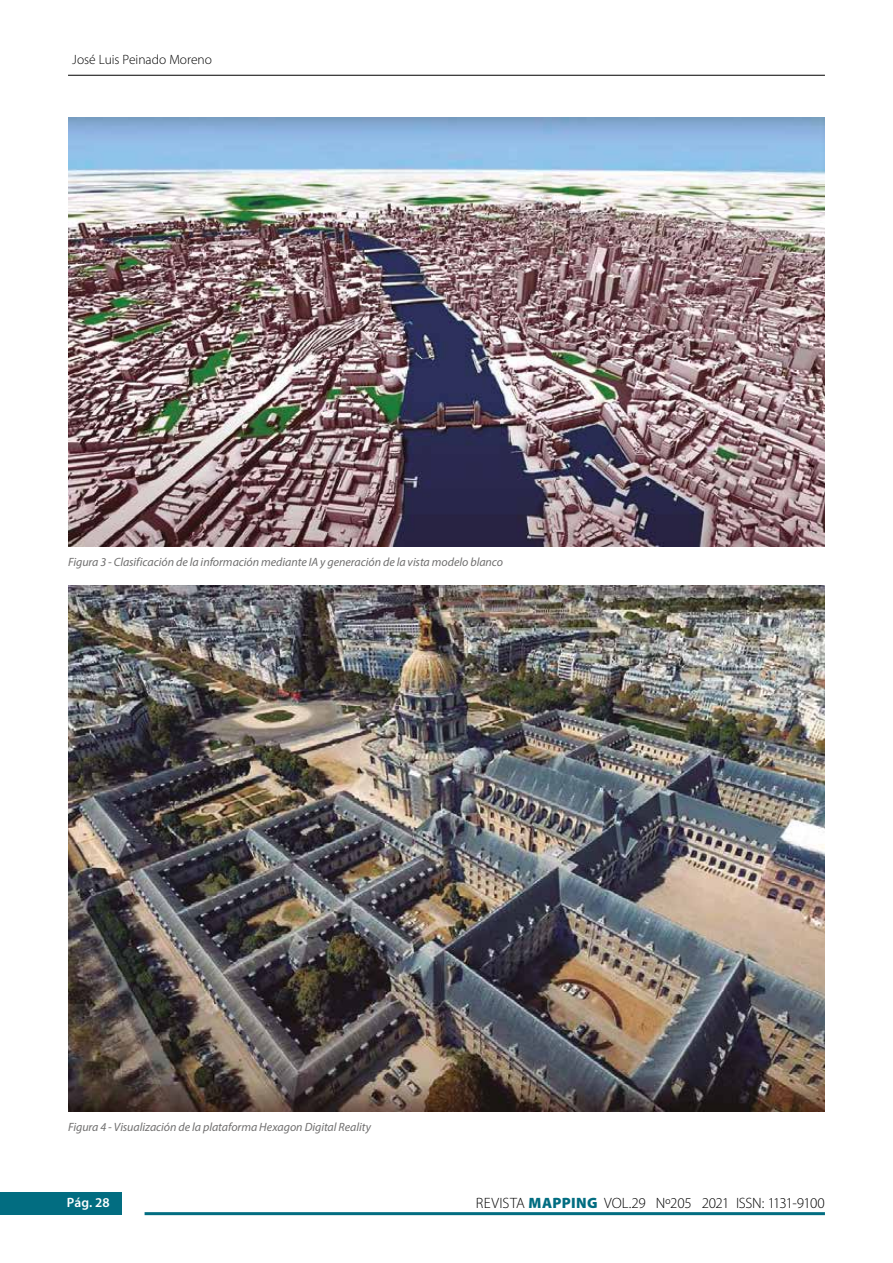
<style>
.page{position:relative;width:893px;height:1263px;background:#fff}
.page>*{position:absolute;margin:0;border:0;box-sizing:border-box;transform-origin:0 0}
.t1{font:300 15px "Myriad Pro";letter-spacing:-.015em;color:#000}
.t2{font:300 13.5px "Myriad Pro";color:#000}
.t3{font:600 13.5px "Myriad Pro";color:#fff}
.t4{font:italic 12px "Myriad Pro";letter-spacing:-.005em;color:#706f6f}
.s1{font-weight:900;color:#026d81}
</style>
<div class="page">
<div style="left:0;top:1193px;width:121px;height:22px;background:#026d81"></div>
<hr style="left:145px;top:1212px;width:680px;height:3px;background:#026d81">
<hr style="left:68px;top:75px;width:757px;height:1px;background:#000">
<img style="left:68px;top:117px;width:757px;height:429px">
<img style="left:68px;top:585px;width:757px;height:527px">
<p class="t2" style="left:72px;top:52px;width:141px">José Luis Peinado Moreno</p>
<p class="t4" style="left:68px;top:554px;width:437px">Figura 3 - Clasificación de la información mediante IA y generación de la vista modelo blanco</p>
<p class="t4" style="left:68px;top:1120px;width:305px">Figura 4 - Visualización de la plataforma Hexagon Digital Reality</p>
<p class="t3" style="left:67px;top:1194px;width:44px">Pág. 28</p>
<p class="t1" style="left:476px;top:1194px;width:351px">REVISTA <span class="s1">MAPPING</span> VOL.29 Nº205 2021 ISSN: 1131-9100</p>
</div>
